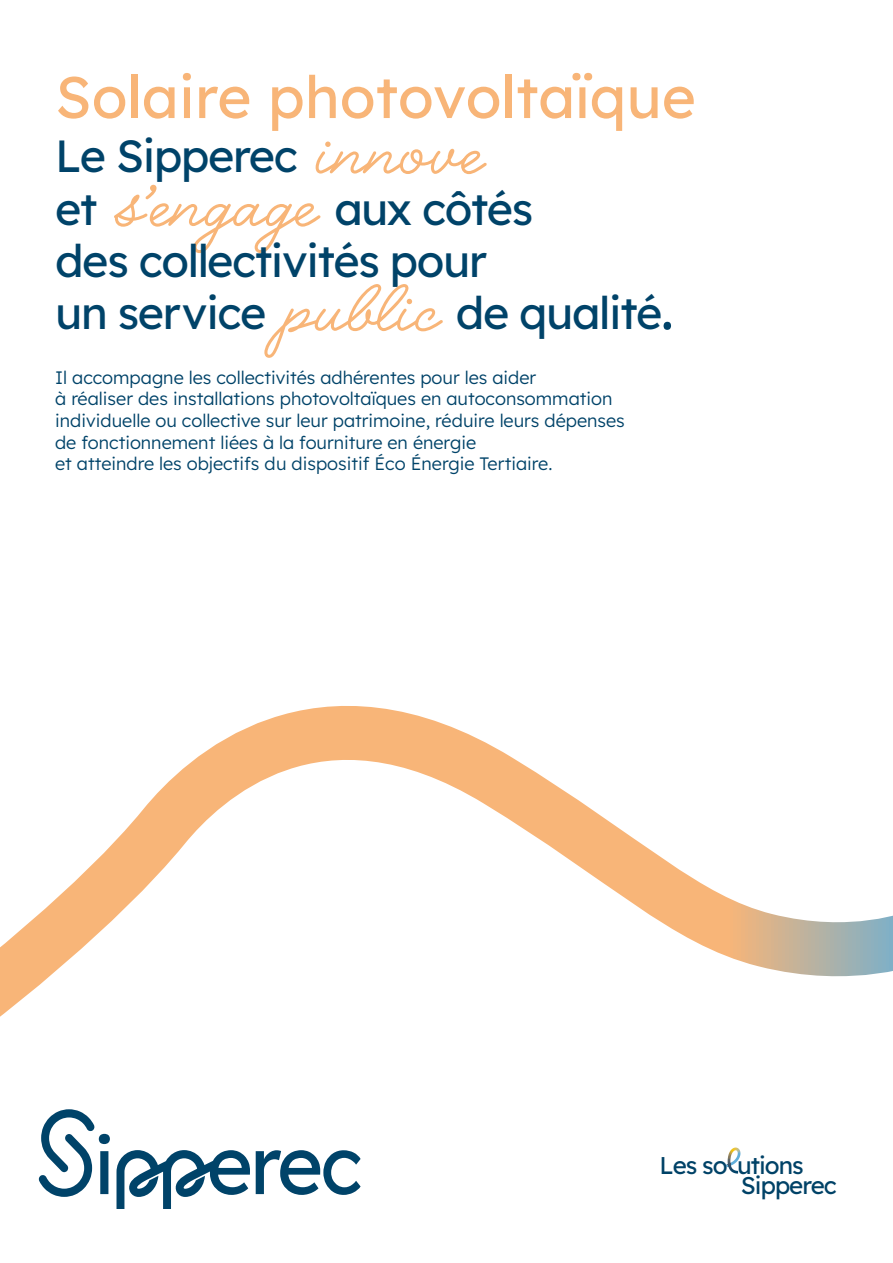
<style>
.page{position:relative;width:893px;height:1263px;background:#fff}
.page>*{position:absolute;margin:0;border:0;box-sizing:border-box;transform-origin:0 0}
.t1{font:58.5px "Lexend";color:#f8b578}
.t2{font:45px "Lexend";letter-spacing:-.03em;color:#004369}
.t3{font:24.15px/20.4px "Lexend";letter-spacing:-.04em;color:#004267}
.t4{font:300 18px "Lexend Deca";color:#004369}
.s1{font-family:"Blitz Script";font-size:76.5px;color:#f8b578}
.s2{font-size:54px}
</style>
<div class="page">
<svg style="left:0;top:706px;width:893px;height:311px"></svg>
<svg style="left:38px;top:1109px;width:323px;height:100px"></svg>
<svg style="left:726px;top:1147px;width:14px;height:26px"></svg>
<p class="t1" style="left:55px;top:55px;width:642px">Solaire photovoltaïque</p>
<p class="t2" style="left:55px;top:123px;width:426px">Le Sipperec <span class="s1">innove</span></p>
<p class="t2" style="left:55px;top:176px;width:480px">et <span class="s1">s’engage</span> aux côtés</p>
<p class="t2" style="left:55px;top:228px;width:434px">des collectivités pour</p>
<p class="t2" style="left:55px;top:281px;width:620px">un service <span class="s1">public</span> de qualité<span class="s2">.</span></p>
<p class="t4" style="left:55px;top:365px;width:483px">Il accompagne les collectivités adhérentes pour les aider</p>
<p class="t4" style="left:55px;top:386px;width:559px">à réaliser des installations photovoltaïques en autoconsommation</p>
<p class="t4" style="left:55px;top:408px;width:571px">individuelle ou collective sur leur patrimoine, réduire leurs dépenses</p>
<p class="t4" style="left:55px;top:429px;width:423px">de fonctionnement liées à la fourniture en énergie</p>
<p class="t4" style="left:55px;top:451px;width:499px">et atteindre les objectifs du dispositif Éco Énergie Tertiaire.</p>
<p class="t3" style="left:741px;top:1153px;width:98px;text-indent:-81px">Les so utions<br>Sipperec</p>
</div>
